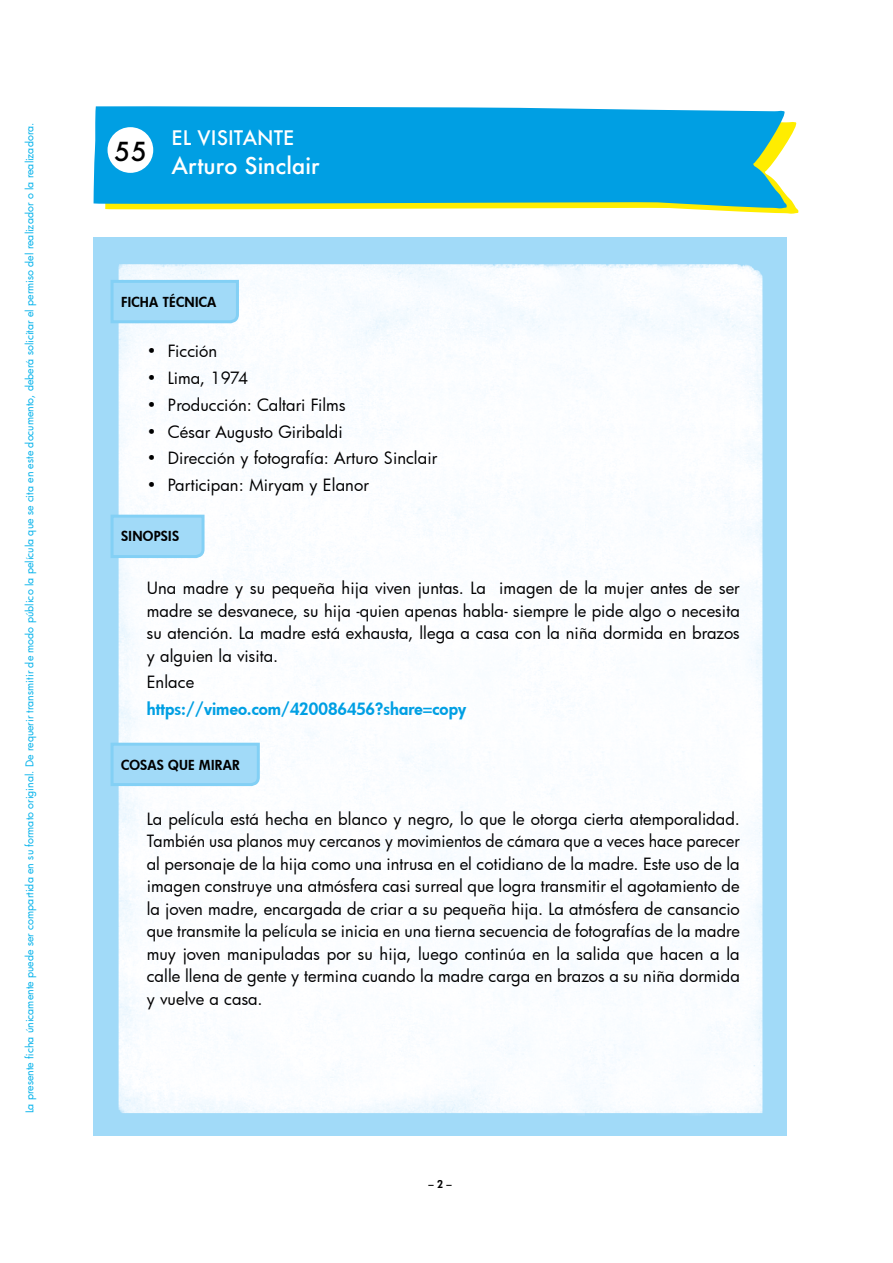
<style>
.page{position:relative;width:893px;height:1263px;background:#fff}
.page>*{position:absolute;margin:0;border:0;box-sizing:border-box;transform-origin:0 0}
.t1{font:500 25.5px "Futura";color:#000}
.t2{font:500 22.5px "Futura";color:#fff}
.t3{font:500 19.5px "Futura";letter-spacing:.005em;color:#fff}
.t4{font:16.5px/22.5px "Futura";letter-spacing:.005em;color:#000;text-align:justify}
.t5{font:800 16.5px "Futura";letter-spacing:.005em;color:#009fe3}
.t6{font:800 13.5px "Futura";letter-spacing:.02em;color:#000}
.t7{font:10.5px "Futura";letter-spacing:.005em;color:#00b1eb}
.t8{font:800 10.5px "Futura";color:#000}
</style>
<div class="page">
<svg style="left:105px;top:122px;width:694px;height:92px"></svg>
<svg style="left:94px;top:106px;width:695px;height:103px;background:#19a7d5"></svg>
<div style="left:106px;top:126px;width:49px;height:48px;background:#fff;border-radius:50%"></div>
<div style="left:105px;top:124px;width:51px;height:52px;border:3px solid #009fe3;border-radius:50%"></div>
<img style="left:94px;top:237px;width:693px;height:898px">
<svg style="left:109px;top:278px;width:131px;height:47px;background:#a3dbf8"></svg>
<svg style="left:109px;top:513px;width:97px;height:46px;background:#a1daf7"></svg>
<svg style="left:109px;top:741px;width:152px;height:46px;background:#a1daf7"></svg>
<p class="t7" style="left:23px;top:1113px;width:992px;rotate:-90deg">La presente ficha únicamente puede ser compartida en su formato original. De requerir transmitir de modo público la película que se cita en este documento, deberá solicitar el permiso del realizador o la realizadora.</p>
<h1 class="t1" style="left:115px;top:134px;width:34px">55</h1>
<p class="t3" style="left:172px;top:125px;width:124px">EL VISITANTE</p>
<h2 class="t2" style="left:172px;top:150px;width:149px">Arturo Sinclair</h2>
<p class="t6" style="left:121px;top:293px;width:97px">FICHA TÉCNICA</p>
<p class="t4" style="left:147px;top:340px;width:72px">• Ficción</p>
<p class="t4" style="left:147px;top:366px;width:103px">• Lima, 1974</p>
<p class="t4" style="left:147px;top:393px;width:200px">• Producción: Caltari Films</p>
<p class="t4" style="left:147px;top:420px;width:198px">• César Augusto Giribaldi</p>
<p class="t4" style="left:147px;top:447px;width:292px">• Dirección y fotografía: Arturo Sinclair</p>
<p class="t4" style="left:147px;top:473px;width:224px">• Participan: Miryam y Elanor</p>
<p class="t6" style="left:121px;top:527px;width:59px">SINOPSIS</p>
<p class="t4" style="left:147px;top:576px;width:595px">Una madre y su pequeña hija viven juntas. La imagen de la mujer antes de ser madre se desvanece, su hija -quien apenas habla- siempre le pide algo o necesita su atención. La madre está exhausta, llega a casa con la niña dormida en brazos y alguien la visita.</p>
<p class="t4" style="left:147px;top:671px;width:49px">Enlace</p>
<p class="t5" style="left:147px;top:698px;width:321px">https://vimeo.com/420086456?share=copy</p>
<p class="t6" style="left:121px;top:755px;width:120px">COSAS QUE MIRAR</p>
<p class="t4" style="left:147px;top:807px;width:595px">La película está hecha en blanco y negro, lo que le otorga cierta atemporalidad.<br>También usa planos muy cercanos y movimientos de cámara que a veces hace parecer al personaje de la hija como una intrusa en el cotidiano de la madre. Este uso de la imagen construye una atmósfera casi surreal que logra transmitir el agotamiento de la joven madre, encargada de criar a su pequeña hija. La atmósfera de cansancio que transmite la película se inicia en una tierna secuencia de fotografías de la madre muy joven manipuladas por su hija, luego continúa en la salida que hacen a la calle llena de gente y termina cuando la madre carga en brazos a su niña dormida y vuelve a casa.</p>
<p class="t8" style="left:429px;top:1177px;width:25px">– 2 –</p>
</div>
